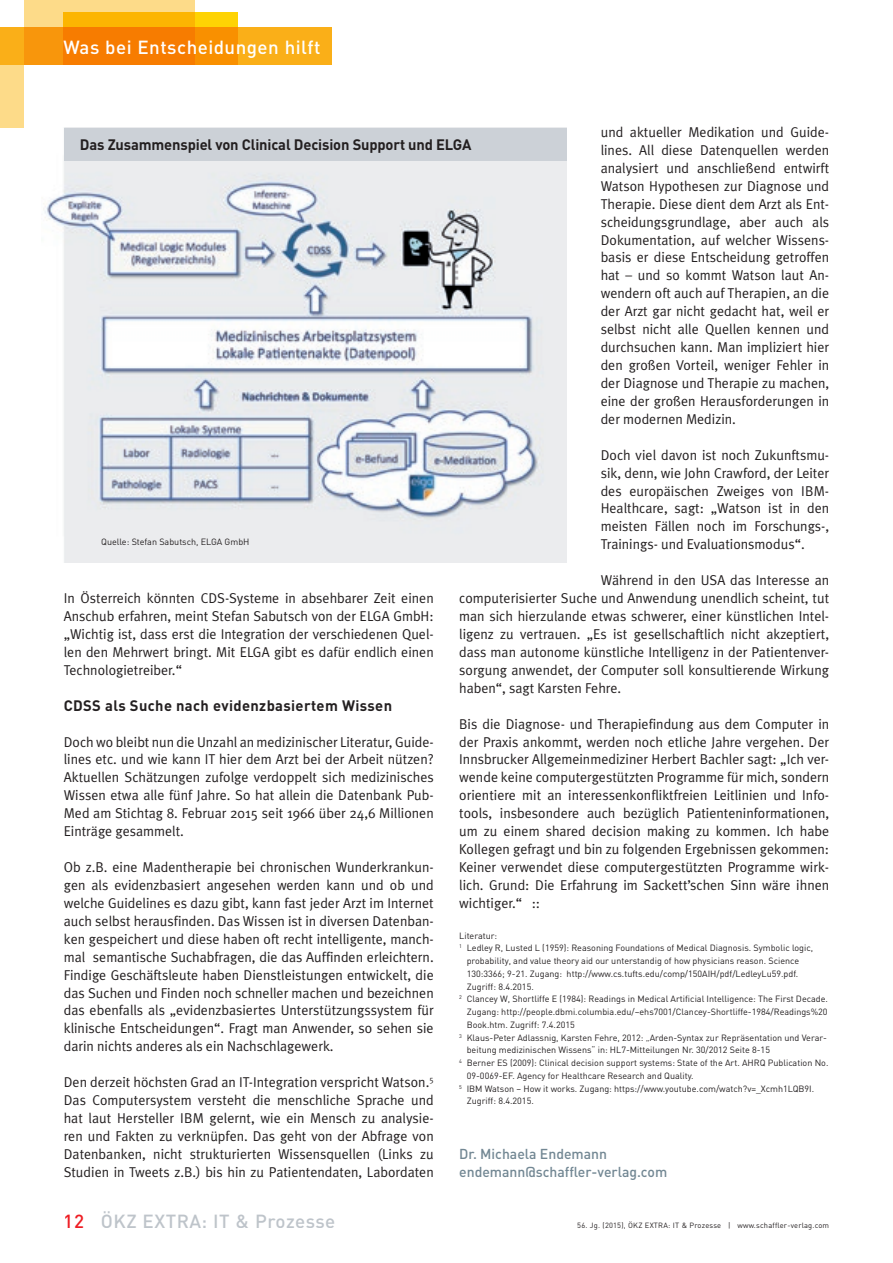
<style>
.page{position:relative;width:893px;height:1263px;background:#fff}
.page>*{position:absolute;margin:0;border:0;box-sizing:border-box;transform-origin:0 0}
.t1{font:500 18.75px "DIN";letter-spacing:.025em;color:#fff}
.t2{font:500 18.75px "DIN";letter-spacing:.025em;color:#bec4ca}
.t3{font:700 15px "DIN";letter-spacing:-.01em;color:#231f20}
.t4{font:700 15px "DIN";letter-spacing:.025em;color:#231f20}
.t5{font:14.25px/18px "Meta Plus Normal";color:#231f20;text-align:justify}
.t6{font:500 14.25px/18px "DIN";color:#728793}
.t7{font:9px "DIN";color:#231f20}
.t8{font:7.5px "DIN";letter-spacing:.025em;color:#231f20}
.s1{color:#ee1d23}
</style>
<div class="page">
<hr style="left:892px;top:0;width:1px;height:1263px;background:#feeac4">
<div style="left:0;top:28px;width:332px;height:37px;background:#faaf18"></div>
<svg style="left:24px;top:0;width:171px;height:65px;background:#fbc158"></svg>
<div style="left:0;top:65px;width:24px;height:63px;background:#fddb89"></div>
<svg style="left:64px;top:13px;width:174px;height:52px;background:#f89000"></svg>
<img style="left:43px;top:161px;width:524px;height:402px">
<div style="left:64px;top:128px;width:503px;height:33px;background:#ccd1d7"></div>
<h1 class="t1" style="left:64px;top:35px;width:258px">Was bei Entscheidungen hilft</h1>
<p class="t5" style="left:601px;top:123px;width:230px">und aktueller Medikation und Guide&shy;lines. All diese Datenquellen werden analysiert und anschließend entwirft Watson Hypothesen zur Diagnose und Therapie. Diese dient dem Arzt als Ent&shy;scheidungsgrundlage, aber auch als Dokumentation, auf welcher Wissens&shy;basis er diese Entscheidung getroffen hat – und so kommt Watson laut An&shy;wendern oft auch auf Therapien, an die der Arzt gar nicht gedacht hat, weil er selbst nicht alle Quellen kennen und durchsuchen kann. Man impliziert hier den großen Vorteil, weniger Fehler in der Diagnose und Therapie zu machen, eine der großen Herausforderungen in der modernen Medizin.</p>
<p class="t5" style="left:601px;top:446px;width:230px">Doch viel davon ist noch Zukunftsmu&shy;sik, denn, wie John Crawford, der Leiter des europäischen Zweiges von IBM-Healthcare, sagt: „Watson ist in den meisten Fällen noch im Forschungs-, Trainings- und Evaluationsmodus“.</p>
<p class="t5" style="left:459px;top:571px;width:371px;text-indent:141px">Während in den USA das Interesse an computerisierter Suche und Anwendung unendlich scheint, tut man sich hierzulande etwas schwerer, einer künstlichen Intel&shy;ligenz zu vertrauen. „Es ist gesellschaftlich nicht akzeptiert, dass man autonome künstliche Intelligenz in der Patientenver&shy;sorgung anwendet, der Computer soll konsultierende Wirkung haben“, sagt Karsten Fehre.</p>
<p class="t5" style="left:459px;top:714px;width:371px">Bis die Diagnose- und Therapiefindung aus dem Computer in der Praxis ankommt, werden noch etliche Jahre vergehen. Der Innsbrucker Allgemeinmediziner Herbert Bachler sagt: „Ich ver&shy;wende keine computergestützten Programme für mich, sondern orientiere mit an interessenkonfliktfreien Leitlinien und Info&shy;tools, insbesondere auch bezüglich Patienteninformationen, um zu einem shared decision making zu kommen. Ich habe Kollegen gefragt und bin zu folgenden Ergebnissen gekommen:<br>Keiner verwendet diese computergestützten Programme wirk&shy;lich. Grund: Die Erfahrung im Sackett’schen Sinn wäre ihnen wichtiger.“ ::</p>
<p class="t7" style="left:459px;top:930px;width:40px">Literatur:</p>
<p class="t7" style="left:459px;top:942px;width:355px"><sup>1</sup> Ledley R, Lusted L (1959): Reasoning Foundations of Medical Diagnosis. Symbolic logic,</p>
<p class="t7" style="left:467px;top:955px;width:334px">probability, and value theory aid our unterstandig of how physicians reason. Science</p>
<p class="t7" style="left:467px;top:968px;width:333px">130:3366; 9-21. Zugang: http://www.cs.tufts.edu/comp/150AIH/pdf/LedleyLu59.pdf.</p>
<p class="t7" style="left:467px;top:981px;width:69px">Zugriff: 8.4.2015.</p>
<p class="t7" style="left:459px;top:993px;width:370px"><sup>2</sup> Clancey W, Shortliffe E (1984): Readings in Medical Artificial Intelligence: The First Decade.</p>
<p class="t7" style="left:467px;top:1006px;width:362px">Zugang: http://people.dbmi.columbia.edu/~ehs7001/Clancey-Shortliffe-1984/Readings%20</p>
<p class="t7" style="left:467px;top:1019px;width:110px">Book.htm. Zugriff: 7.4.2015</p>
<p class="t7" style="left:459px;top:1032px;width:369px"><sup>3</sup> Klaus-Peter Adlassnig, Karsten Fehre, 2012: „Arden-Syntax zur Repräsentation und Verar-</p>
<p class="t7" style="left:467px;top:1044px;width:305px">beitung medizinischen Wissens“ in: HL7-Mitteilungen Nr. 30/2012 Seite 8-15</p>
<p class="t7" style="left:459px;top:1057px;width:371px"><sup>4</sup> Berner ES (2009): Clinical decision support systems: State of the Art. AHRQ Publication No.</p>
<p class="t7" style="left:467px;top:1070px;width:228px">09-0069-EF. Agency for Healthcare Research and Quality.</p>
<p class="t7" style="left:459px;top:1083px;width:356px"><sup>5</sup> IBM Watson – How it works. Zugang: https://www.youtube.com/watch?v=_Xcmh1LQB9I.</p>
<p class="t7" style="left:467px;top:1095px;width:69px">Zugriff: 8.4.2015.</p>
<p class="t3" style="left:80px;top:135px;width:393px">Das Zusammenspiel von Clinical Decision Support und ELGA</p>
<p class="t7" style="left:101px;top:536px;width:150px">Quelle: Stefan Sabutsch, ELGA GmbH</p>
<p class="t5" style="left:64px;top:589px;width:371px">In Österreich könnten CDS-Systeme in absehbarer Zeit einen Anschub erfahren, meint Stefan Sabutsch von der ELGA GmbH: „Wichtig ist, dass erst die Integration der verschiedenen Quel&shy;len den Mehrwert bringt. Mit ELGA gibt es dafür endlich einen Technologietreiber.“</p>
<p class="t4" style="left:64px;top:695px;width:330px">CDSS als Suche nach evidenzbasiertem Wissen</p>
<p class="t5" style="left:64px;top:732px;width:371px">Doch wo bleibt nun die Unzahl an medizinischer Literatur, Guide&shy;lines etc. und wie kann IT hier dem Arzt bei der Arbeit nützen?<br>Aktuellen Schätzungen zufolge verdoppelt sich medizinisches Wissen etwa alle fünf Jahre. So hat allein die Datenbank Pub-Med am Stichtag 8. Februar 2015 seit 1966 über 24,6 Millionen Einträge gesammelt.</p>
<p class="t5" style="left:64px;top:858px;width:371px">Ob z.B. eine Madentherapie bei chronischen Wunderkrankun&shy;gen als evidenzbasiert angesehen werden kann und ob und welche Guidelines es dazu gibt, kann fast jeder Arzt im Internet auch selbst herausfinden. Das Wissen ist in diversen Datenban&shy;ken gespeichert und diese haben oft recht intelligente, manch&shy;mal semantische Suchabfragen, die das Auffinden erleichtern.<br>Findige Geschäftsleute haben Dienstleistungen entwickelt, die das Suchen und Finden noch schneller machen und bezeichnen das ebenfalls als „evidenzbasiertes Unterstützungssystem für klinische Entscheidungen“. Fragt man Anwender, so sehen sie darin nichts anderes als ein Nachschlagewerk.</p>
<p class="t5" style="left:64px;top:1073px;width:371px">Den derzeit höchsten Grad an IT-Integration verspricht Watson.<sup>5<br></sup>Das Computersystem versteht die menschliche Sprache und hat laut Hersteller IBM gelernt, wie ein Mensch zu analysie&shy;ren und Fakten zu verknüpfen. Das geht von der Abfrage von Datenbanken, nicht strukturierten Wissensquellen (Links zu Studien in Tweets z.B.) bis hin zu Patientendaten, Labordaten</p>
<p class="t6" style="left:459px;top:1144px;width:209px">Dr. Michaela Endemann endemann@schaffler-verlag.com</p>
<h1 class="t2" style="left:64px;top:1209px;width:273px"><span class="s1">12</span> ÖKZ EXTRA: IT &amp; Prozesse</h1>
<p class="t8" style="left:577px;top:1220px;width:253px">56. Jg. (2015), ÖKZ EXTRA: IT &amp; Prozesse | www.schaffler-verlag.com</p>
</div>
